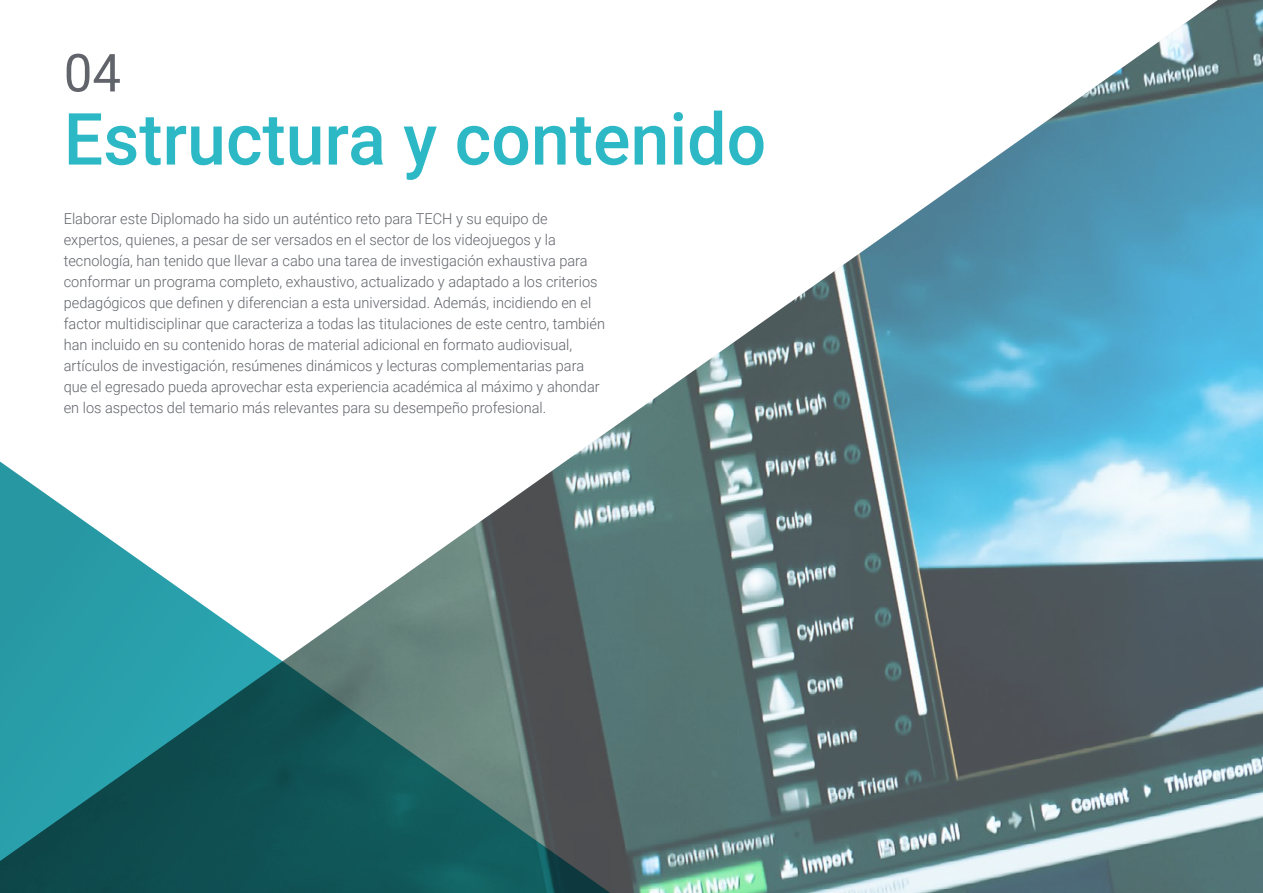
<style>
.page{position:relative;width:1263px;height:893px;background:#fff}
.page>*{position:absolute;margin:0;border:0;box-sizing:border-box;transform-origin:0 0}
.t1{font:500 72px "Roboto";color:#2db8c5}
.t2{font:52.5px "Roboto";color:#61646a}
.t3{font:300 15px/21px "Roboto";color:#61646a}
</style>
<div class="page">
<img style="left:587px;top:0;width:676px;height:893px">
<svg style="left:0;top:446px;width:640px;height:447px"></svg>
<h2 class="t2" style="left:64px;top:36px;width:59px">04</h2>
<h1 class="t1" style="left:64px;top:89px;width:704px">Estructura y contenido</h1>
<p class="t3" style="left:64px;top:207px;width:543px">Elaborar este Diplomado ha sido un auténtico reto para TECH y su equipo de expertos, quienes, a pesar de ser versados en el sector de los videojuegos y la tecnología, han tenido que llevar a cabo una tarea de investigación exhaustiva para conformar un programa completo, exhaustivo, actualizado y adaptado a los criterios pedagógicos que definen y diferencian a esta universidad. Además, incidiendo en el factor multidisciplinar que caracteriza a todas las titulaciones de este centro, también han incluido en su contenido horas de material adicional en formato audiovisual, artículos de investigación, resúmenes dinámicos y lecturas complementarias para que el egresado pueda aprovechar esta experiencia académica al máximo y ahondar en los aspectos del temario más relevantes para su desempeño profesional.</p>
</div>
